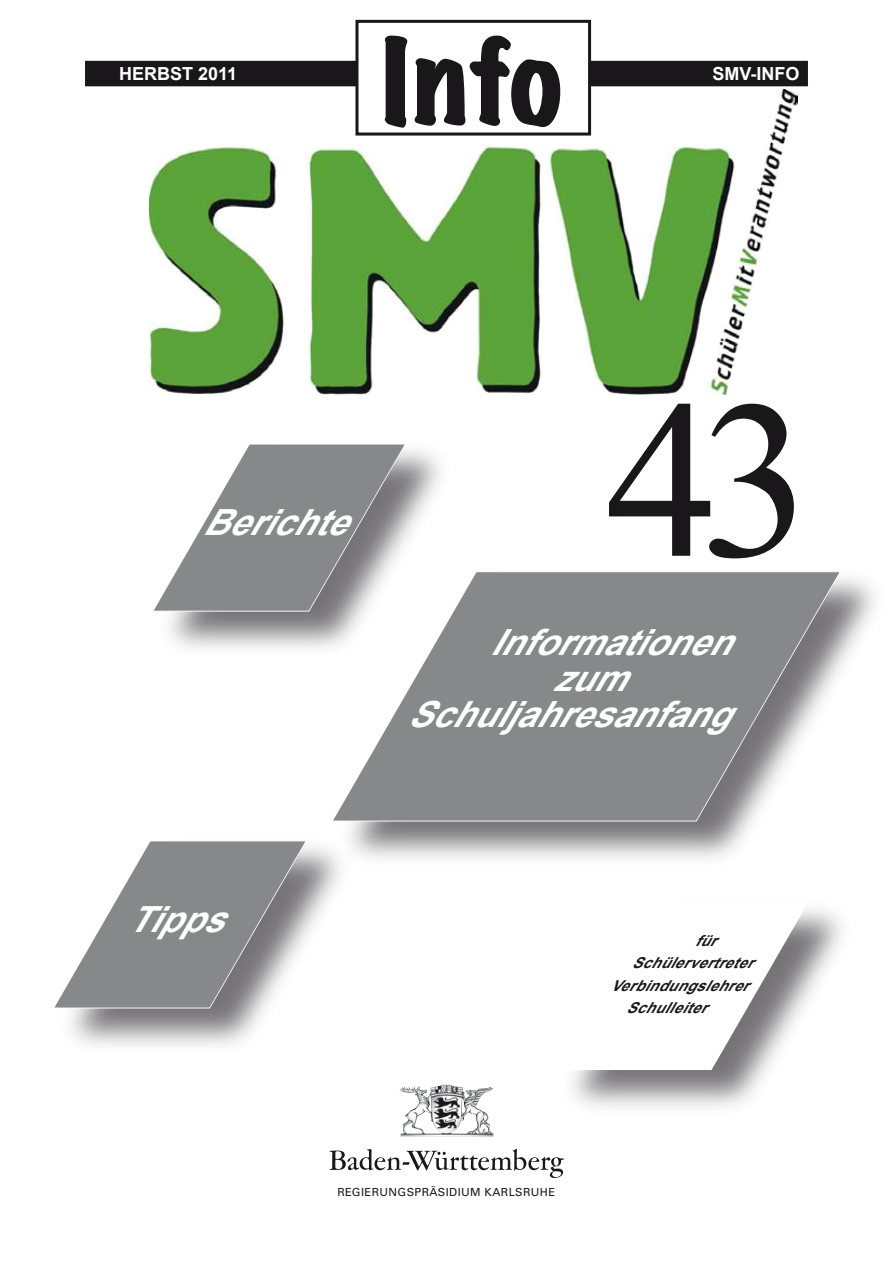
<style>
.page{position:relative;width:893px;height:1263px;background:#fff}
.page>*{position:absolute;margin:0;border:0;box-sizing:border-box;transform-origin:0 0}
.t1{font:225px "Times New Roman";color:#1a171b}
.t2{font:italic 700 36px "Arial";color:#fff}
.t3{font:700 18px "Arial";color:#fff}
.t4{font:italic 700 15px "Arial";color:#1a171b}
.t5{font:11.1px "Univers";letter-spacing:.035em;color:#1a171b}
</style>
<div class="page">
<div style="left:86px;top:62px;width:277px;height:24px;background:#1a171b"></div>
<div style="left:85px;top:61px;width:278px;height:25px;border:2px solid #1a171b"></div>
<div style="left:530px;top:62px;width:277px;height:24px;background:#1a171b"></div>
<div style="left:530px;top:61px;width:278px;height:25px;border:2px solid #1a171b"></div>
<div style="left:155px;top:437px;width:300px;height:218px;background:#1a171b;opacity:.6"></div>
<svg style="left:154px;top:443px;width:253px;height:169px"></svg>
<div style="left:55px;top:833px;width:301px;height:219px;background:#1a171b;opacity:.6"></div>
<svg style="left:54px;top:840px;width:253px;height:169px"></svg>
<div style="left:558px;top:899px;width:298px;height:216px;background:#1a171b;opacity:.6"></div>
<svg style="left:558px;top:903px;width:250px;height:167px"></svg>
<img style="left:405px;top:1095px;width:83px;height:38px">
<svg style="left:330px;top:1149px;width:234px;height:29px"></svg>
<div style="left:357px;top:21px;width:233px;height:113px;background:#fff"></div>
<div style="left:355px;top:20px;width:236px;height:116px;border:3px solid #1a171b"></div>
<img style="left:149px;top:89px;width:649px;height:306px">
<div style="left:334px;top:564px;width:555px;height:301px;background:#1a171b;opacity:.6"></div>
<svg style="left:331px;top:571px;width:510px;height:251px"></svg>
<svg style="left:384px;top:35px;width:177px;height:93px"></svg>
<p class="t3" style="left:119px;top:61px;width:51px">HERBST</p>
<p class="t3" style="left:198px;top:61px;width:41px">2011</p>
<p class="t3" style="left:712px;top:61px;width:89px">SMV-INFO</p>
<h2 class="t2" style="left:202px;top:499px;width:174px">Berichte</h2>
<h1 class="t1" style="left:605px;top:329px;width:208px">43</h1>
<h2 class="t2" style="left:490px;top:619px;width:270px">Informationen</h2>
<h2 class="t2" style="left:553px;top:655px;width:102px">zum</h2>
<h2 class="t2" style="left:407px;top:691px;width:352px">Schuljahresanfang</h2>
<h2 class="t2" style="left:127px;top:896px;width:126px">Tipps</h2>
<p class="t4" style="left:695px;top:931px;width:34px">für</p>
<p class="t4" style="left:632px;top:953px;width:134px">Schülervertreter</p>
<p class="t4" style="left:610px;top:976px;width:151px">Verbindungslehrer</p>
<p class="t4" style="left:626px;top:998px;width:93px">Schulleiter</p>
<p class="t5" style="left:337px;top:1186px;width:219px">REGIERUNGSPRÄSIDIUM KARLSRUHE</p>
</div>
